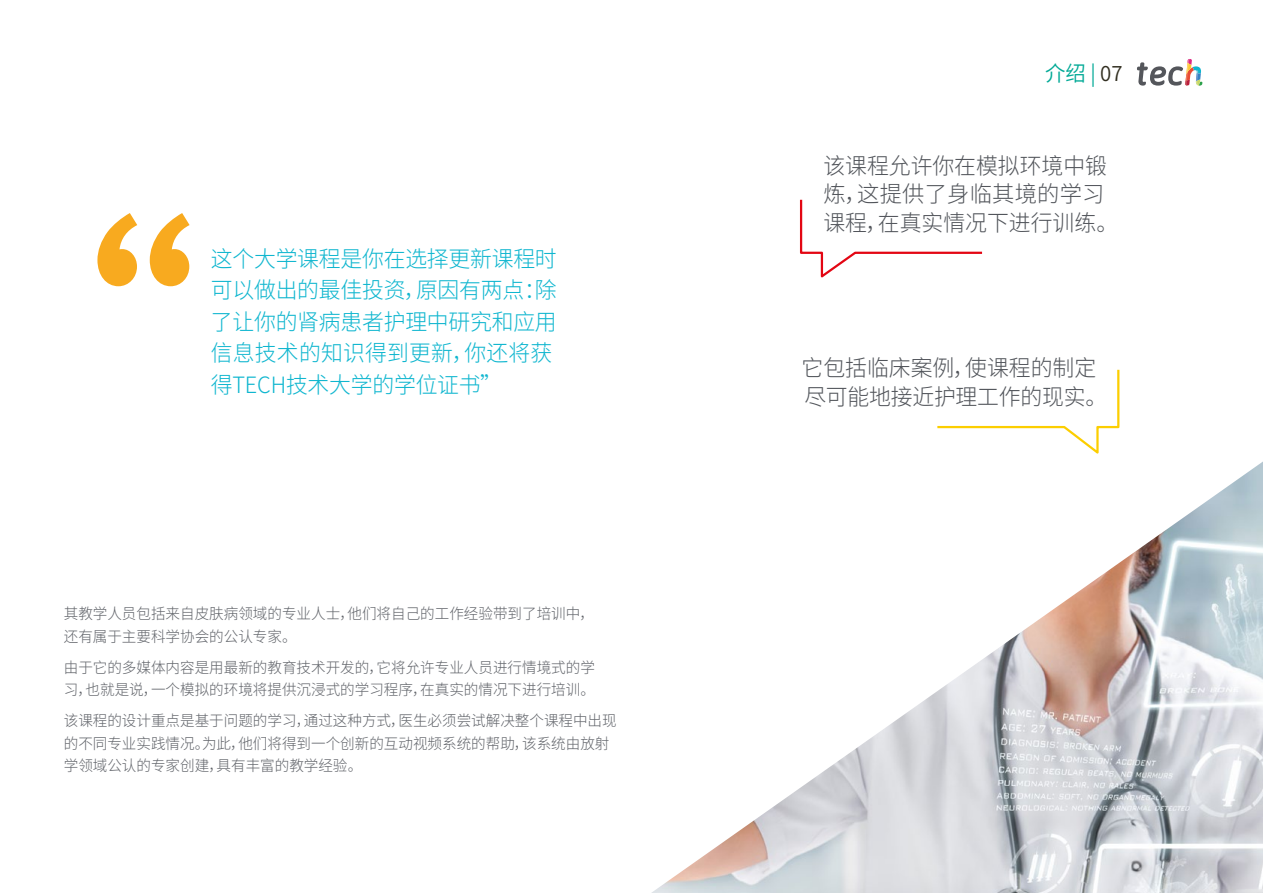
<style>
.page{position:relative;width:1263px;height:893px;background:#fff}
.page>*{position:absolute;margin:0;border:0;box-sizing:border-box;transform-origin:0 0}
.t1{font:300 22.5px/31.5px "Source Han Sans CN";letter-spacing:-.01em;color:#0fb6cf}
.t2{font:300 22.5px/28.5px "Source Han Sans CN";color:#52555b}
.t3{font:21px "Source Han Sans CN";color:#00a996}
.t4{font:300 15px/22.5px "Source Han Sans CN";color:#61646a}
.s1{color:#312e20}
</style>
<div class="page">
<img style="left:651px;top:461px;width:612px;height:432px">
<svg style="left:97px;top:213px;width:93px;height:73px"></svg>
<svg style="left:937px;top:369px;width:183px;height:85px"></svg>
<svg style="left:800px;top:199px;width:183px;height:79px"></svg>
<svg style="left:1137px;top:59px;width:65px;height:27px"></svg>
<h1 class="t1" style="left:211px;top:243px;width:347px">这个大学课程是你在选择更新课程时可以做出的最佳投资，原因有两点：除了让你的肾病患者护理中研究和应用信息技术的知识得到更新，你还将获得TECH技术大学的学位证书”</h1>
<p class="t4" style="left:64px;top:603px;width:532px">其教学人员包括来自皮肤病领域的专业人士，他们将自己的工作经验带到了培训中，还有属于主要科学协会的公认专家。</p>
<p class="t4" style="left:64px;top:656px;width:533px">由于它的多媒体内容是用最新的教育技术开发的，它将允许专业人员进行情境式的学习，也就是说，一个模拟的环境将提供沉浸式的学习程序，在真实的情况下进行培训。</p>
<p class="t4" style="left:64px;top:710px;width:554px">该课程的设计重点是基于问题的学习，通过这种方式，医生必须尝试解决整个课程中出现的不同专业实践情况。为此，他们将得到一个创新的互动视频系统的帮助，该系统由放射学领域公认的专家创建，具有丰富的教学经验。</p>
<h2 class="t3" style="left:1045px;top:61px;width:79px">介绍 | <span class="s1">07</span></h2>
<h1 class="t2" style="left:823px;top:152px;width:296px">该课程允许你在模拟环境中锻炼，这提供了身临其境的学习课程，在真实情况下进行训练。</h1>
<h1 class="t2" style="left:801px;top:354px;width:307px">它包括临床案例，使课程的制定尽可能地接近护理工作的现实。</h1>
</div>
